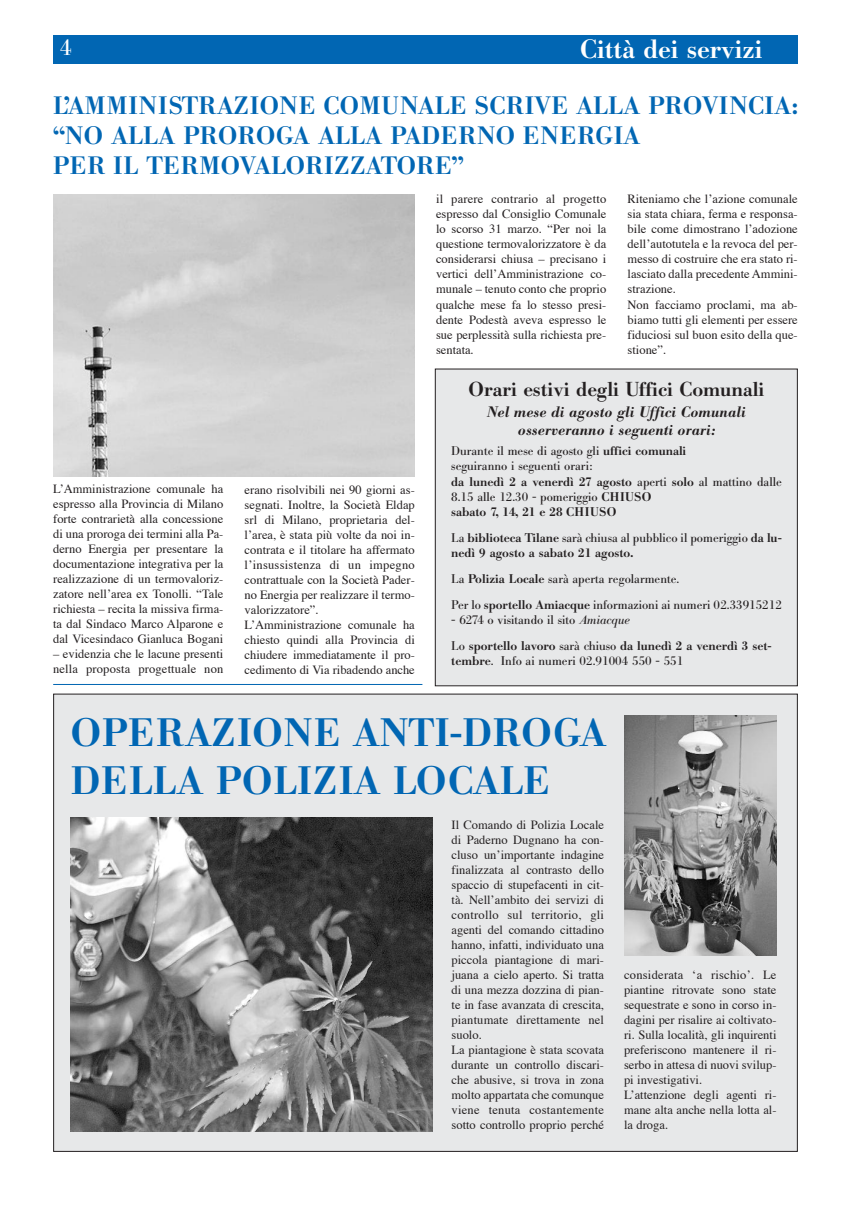
<style>
.page{position:relative;width:851px;height:1205px;background:#fff}
.page>*{position:absolute;margin:0;border:0;box-sizing:border-box;transform-origin:0 0}
.t1{font:500 39.25px/47.8px "Bodoni BE";letter-spacing:.02em;color:#0166b3}
.t2{font:500 26.25px "Bodoni BE";color:#fff}
.t3{font:500 24.88px/30.4px "Bodoni BE";letter-spacing:.02em;color:#0166b3}
.t4{font:22.5px "Bodoni BE";color:#fff}
.t5{font:500 20px "Bodoni BE";color:#231f20}
.t6{font:italic 500 15px/18.2px "Bodoni BE";color:#231f20;text-align:center}
.t7{font:12.5px/15px "Times";color:#231f20}
.t8{font:12.5px/15.2px "Bodoni BE";color:#231f20}
.t9{font:500 12.5px/15.2px "Bodoni BE";color:#231f20}
.s1{font-weight:500}
.s2{font-weight:400}
.s3{font-weight:400;font-style:italic}
</style>
<div class="page">
<div style="left:54px;top:694px;width:742px;height:457px;background:#e7e8e9"></div>
<div style="left:103px;top:35px;width:694px;height:29px;background:#0166b3"></div>
<div style="left:53px;top:35px;width:50px;height:29px;background:#0166b3"></div>
<img style="left:53px;top:195px;width:362px;height:281px">
<img style="left:624px;top:715px;width:152px;height:241px">
<div style="left:435px;top:369px;width:361px;height:316px;background:#e7e8e9"></div>
<img style="left:71px;top:818px;width:361px;height:313px">
<hr style="left:53px;top:684px;width:369px;height:1px;background:#0166b3">
<h3 class="t4" style="left:60px;top:39px;width:13px">4</h3>
<h2 class="t2" style="left:580px;top:40px;width:183px">Città dei servizi</h2>
<h3 class="t3" style="left:53px;top:93px;width:746px">L’AMMINISTRAZIONE COMUNALE SCRIVE ALLA PROVINCIA: “NO ALLA PROROGA ALLA PADERNO ENERGIA<br>PER IL TERMOVALORIZZATORE”</h3>
<p class="t7" style="left:53px;top:483px;width:172px;text-align:justify">L’Amministrazione comunale ha espresso alla Provincia di Milano forte contrarietà alla concessione di una proroga dei termini alla Pa&shy;derno Energia per presentare la documentazione integrativa per la realizzazione di un termovaloriz&shy;zatore nell’area ex Tonolli. “Tale richiesta – recita la missiva firma&shy;ta dal Sindaco Marco Alparone e dal Vicesindaco Gianluca Bogani</p>
<p class="t7" style="left:53px;top:648px;width:172px">– evidenzia che le lacune presenti nella proposta progettuale non</p>
<p class="t7" style="left:244px;top:483px;width:172px">erano risolvibili nei 90 giorni as&shy;segnati. Inoltre, la Società Eldap srl di Milano, proprietaria del&shy;l’area, è stata più volte da noi in&shy;contrata e il titolare ha affermato l’insussistenza di un impegno contrattuale con la Società Pader&shy;no Energia per realizzare il termo&shy;valorizzatore”.<br>L’Amministrazione comunale ha chiesto quindi alla Provincia di chiudere immediatamente il pro&shy;cedimento di Via ribadendo anche</p>
<p class="t7" style="left:436px;top:193px;width:172px;text-align:justify">il parere contrario al progetto espresso dal Consiglio Comunale lo scorso 31 marzo. “Per noi la questione termovalorizzatore è da considerarsi chiusa – precisano i vertici dell’Amministrazione co&shy;munale – tenuto conto che proprio qualche mese fa lo stesso presi&shy;dente Podestà aveva espresso le sue perplessità sulla richiesta pre&shy;sentata.</p>
<p class="t7" style="left:627px;top:193px;width:172px">Riteniamo che l’azione comunale sia stata chiara, ferma e responsa&shy;bile come dimostrano l’adozione dell’autotutela e la revoca del per&shy;messo di costruire che era stato ri&shy;lasciato dalla precedente Ammini&shy;strazione.<br>Non facciamo proclami, ma ab&shy;biamo tutti gli elementi per essere fiduciosi sul buon esito della que&shy;stione”.</p>
<h3 class="t5" style="left:468px;top:382px;width:297px">Orari estivi degli Uffici Comunali</h3>
<p class="t6" style="left:487px;top:405px;width:260px">Nel mese di agosto gli Uffici Comunali osserveranno i seguenti orari:</p>
<p class="t8" style="left:451px;top:445px;width:332px">Durante il mese di agosto gli <span class="s1">uffici comunali<br></span>seguiranno i seguenti orari:<br><span class="s1">da lunedì 2 a venerdì 27 agosto</span> aperti <span class="s1">solo</span> al mattino dalle 8.15 alle 12.30 - pomeriggio <span class="s1">CHIUSO<br>sabato 7, 14, 21 e 28 CHIUSO</span></p>
<p class="t9" style="left:451px;top:532px;width:332px"><span class="s2">La</span> biblioteca Tilane <span class="s2">sarà chiusa al pubblico il pomeriggio</span> da lu&shy;nedì 9 agosto a sabato 21 agosto.</p>
<p class="t8" style="left:451px;top:567px;width:332px;line-height:25.9px">La <span class="s1">Polizia Locale</span> sarà aperta regolarmente.<br>Per lo <span class="s1">sportello Amiacque</span> informazioni ai numeri 02.33915212</p>
<p class="t9" style="left:451px;top:608px;width:322px;line-height:25.9px"><span class="s2">- 6274 o visitando il sito</span> <span class="s3">Amiacque<br></span><span class="s2">Lo</span> sportello lavoro <span class="s2">sarà chiuso</span> da lunedì 2 a venerdì 3 set-</p>
<p class="t8" style="left:451px;top:655px;width:233px"><span class="s1">tembre</span>. Info ai numeri 02.91004 550 - 551</p>
<h1 class="t1" style="left:71px;top:713px;width:537px">OPERAZIONE ANTI-DROGA<br>DELLA POLIZIA LOCALE</h1>
<p class="t7" style="left:451px;top:818px;width:154px">Il Comando di Polizia Locale di Paderno Dugnano ha con&shy;cluso un’importante indagine finalizzata al contrasto dello spaccio di stupefacenti in cit&shy;tà. Nell’ambito dei servizi di controllo sul territorio, gli agenti del comando cittadino hanno, infatti, individuato una piccola piantagione di mari&shy;juana a cielo aperto. Si tratta di una mezza dozzina di pian&shy;te in fase avanzata di crescita, piantumate direttamente nel suolo.<br>La piantagione è stata scovata durante un controllo discari&shy;che abusive, si trova in zona molto appartata che comunque viene tenuta costantemente sotto controllo proprio perché</p>
<p class="t7" style="left:624px;top:968px;width:154px">considerata ‘a rischio’. Le piantine ritrovate sono state sequestrate e sono in corso in&shy;dagini per risalire ai coltivato&shy;ri. Sulla località, gli inquirenti preferiscono mantenere il ri&shy;serbo in attesa di nuovi svilup&shy;pi investigativi.<br>L’attenzione degli agenti ri&shy;mane alta anche nella lotta al&shy;la droga.</p>
</div>
